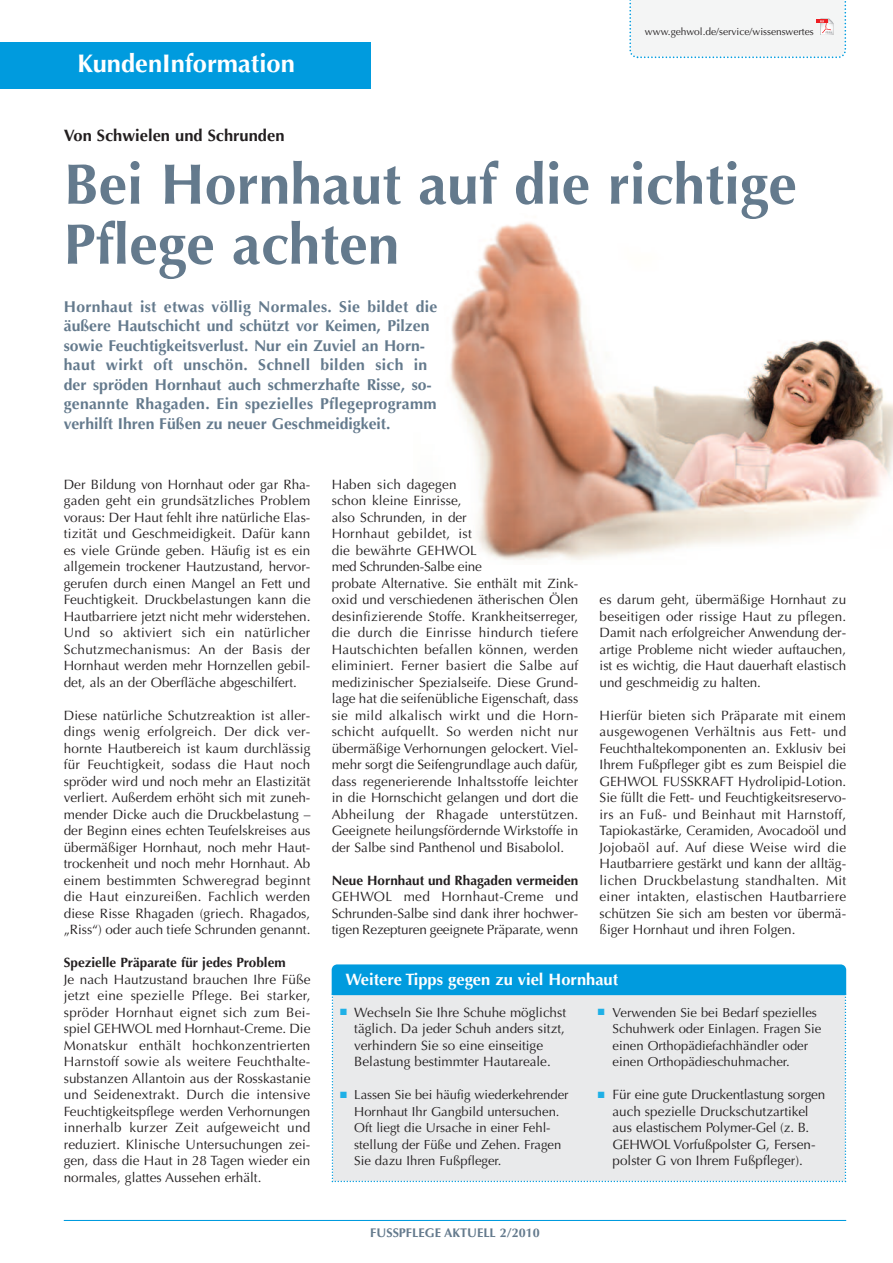
<style>
.page{position:relative;width:893px;height:1263px;background:#fff}
.page>*{position:absolute;margin:0;border:0;box-sizing:border-box;transform-origin:0 0}
.t1{font:700 57px/60px "Optima";color:#647a8d}
.t2{font:700 25.5px "Optima";color:#fff}
.t3{font:700 16.5px "Optima";color:#fff}
.t4{font:700 16.5px "Optima";color:#231f20}
.t5{font:700 15.75px/19.5px "Optima";color:#647a8d}
.t6{font:13.5px/16.5px "Optima";color:#231f20;text-align:justify}
.t7{font:700 13.5px "Optima";color:#231f20}
.t8{font:13.05px/16.5px "Optima";color:#231f20}
.t9{font:700 12.6px "Optima";color:#647a8d}
.t10{font:10.2px "Optima";color:#231f20}
.s1{color:#1fb0e6}
</style>
<div class="page">
<img style="left:450px;top:222px;width:443px;height:338px">
<hr style="left:64px;top:1220px;width:782px;height:1px;background:#009bde">
<div style="left:1px;top:43px;width:370px;height:46px;background:#009bde"></div>
<svg style="left:629px;top:0;width:218px;height:59px"></svg>
<svg style="left:332px;top:964px;width:514px;height:218px;background:#c7dee9"></svg>
<h2 class="t2" style="left:77px;top:53px;width:219px">KundenInformation</h2>
<p class="t4" style="left:64px;top:129px;width:222px">Von Schwielen und Schrunden</p>
<p class="t10" style="left:645px;top:27px;width:170px">www.gehwol.de/service/wissenswertes</p>
<h1 class="t1" style="left:64px;top:160px;width:735px">Bei Hornhaut auf die richtige<br>Pflege achten</h1>
<p class="t5" style="left:64px;top:298px;width:375px">Hornhaut ist etwas völlig Normales. Sie bildet die äußere Hautschicht und schützt vor Keimen, Pilzen sowie Feuchtigkeitsverlust. Nur ein Zuviel an Horn&shy;haut wirkt oft unschön. Schnell bilden sich in der spröden Hornhaut auch schmerzhafte Risse, so&shy;genannte Rhagaden. Ein spezielles Pflegeprogramm verhilft Ihren Füßen zu neuer Geschmeidigkeit.</p>
<p class="t6" style="left:64px;top:477px;width:248px">Der Bildung von Hornhaut oder gar Rha&shy;gaden geht ein grundsätzliches Problem voraus: Der Haut fehlt ihre natürliche Elas&shy;tizität und Geschmeidigkeit. Dafür kann es viele Gründe geben. Häufig ist es ein allgemein trockener Hautzustand, hervor&shy;gerufen durch einen Mangel an Fett und Feuchtigkeit. Druckbelastungen kann die Hautbarriere jetzt nicht mehr widerstehen.<br>Und so aktiviert sich ein natürlicher Schutzmechanismus: An der Basis der Hornhaut werden mehr Hornzellen gebil&shy;det, als an der Oberfläche abgeschilfert.</p>
<p class="t6" style="left:64px;top:708px;width:248px">Diese natürliche Schutzreaktion ist aller&shy;dings wenig erfolgreich. Der dick ver&shy;hornte Hautbereich ist kaum durchlässig für Feuchtigkeit, sodass die Haut noch spröder wird und noch mehr an Elastizität verliert. Außerdem erhöht sich mit zuneh&shy;mender Dicke auch die Druckbelastung – der Beginn eines echten Teufelskreises aus übermäßiger Hornhaut, noch mehr Haut&shy;trockenheit und noch mehr Hornhaut. Ab einem bestimmten Schweregrad beginnt die Haut einzureißen. Fachlich werden diese Risse Rhagaden (griech. Rhagados, „Riss“) oder auch tiefe Schrunden genannt.</p>
<p class="t7" style="left:64px;top:957px;width:223px">Spezielle Präparate für jedes Problem</p>
<p class="t6" style="left:64px;top:972px;width:248px">Je nach Hautzustand brauchen Ihre Füße jetzt eine spezielle Pflege. Bei starker, spröder Hornhaut eignet sich zum Bei&shy;spiel GEHWOL med Hornhaut-Creme. Die Monatskur enthält hochkonzentrierten Harnstoff sowie als weitere Feuchthalte&shy;substanzen Allantoin aus der Rosskastanie und Seidenextrakt. Durch die intensive Feuchtigkeitspflege werden Verhornungen innerhalb kurzer Zeit aufgeweicht und reduziert. Klinische Untersuchungen zei&shy;gen, dass die Haut in 28 Tagen wieder ein normales, glattes Aussehen erhält.</p>
<p class="t6" style="left:332px;top:477px;width:248px;text-align:left">Haben sich dagegen<br>schon kleine Einrisse,<br>also Schrunden, in der<br>Hornhaut gebildet, ist<br>die bewährte GEHWOL<br>med Schrunden-Salbe eine<br>probate Alternative. Sie enthält mit Zink&shy;oxid und verschiedenen ätherischen Ölen desinfizierende Stoffe. Krankheitserreger, die durch die Einrisse hindurch tiefere Hautschichten befallen können, werden eliminiert. Ferner basiert die Salbe auf medizinischer Spezialseife. Diese Grund&shy;lage hat die seifenübliche Eigenschaft, dass sie mild alkalisch wirkt und die Horn&shy;schicht aufquellt. So werden nicht nur übermäßige Verhornungen gelockert. Viel&shy;mehr sorgt die Seifengrundlage auch dafür, dass regenerierende Inhaltsstoffe leichter in die Hornschicht gelangen und dort die Abheilung der Rhagade unterstützen.<br>Geeignete heilungsfördernde Wirkstoffe in der Salbe sind Panthenol und Bisabolol.</p>
<p class="t7" style="left:332px;top:875px;width:248px">Neue Hornhaut und Rhagaden vermeiden</p>
<p class="t6" style="left:332px;top:890px;width:248px">GEHWOL med Hornhaut-Creme und Schrunden-Salbe sind dank ihrer hochwer&shy;tigen Rezepturen geeignete Präparate, wenn</p>
<p class="t6" style="left:600px;top:593px;width:248px">es darum geht, übermäßige Hornhaut zu beseitigen oder rissige Haut zu pflegen.<br>Damit nach erfolgreicher Anwendung der&shy;artige Probleme nicht wieder auftauchen, ist es wichtig, die Haut dauerhaft elastisch und geschmeidig zu halten.</p>
<p class="t6" style="left:600px;top:708px;width:248px">Hierfür bieten sich Präparate mit einem ausgewogenen Verhältnis aus Fett- und Feuchthaltekomponenten an. Exklusiv bei Ihrem Fußpfleger gibt es zum Beispiel die GEHWOL FUSSKRAFT Hydrolipid-Lotion.<br>Sie füllt die Fett- und Feuchtigkeitsreservo&shy;irs an Fuß- und Beinhaut mit Harnstoff, Tapiokastärke, Ceramiden, Avocadoöl und Jojobaöl auf. Auf diese Weise wird die Hautbarriere gestärkt und kann der alltäg&shy;lichen Druckbelastung standhalten. Mit einer intakten, elastischen Hautbarriere schützen Sie sich am besten vor übermä&shy;ßiger Hornhaut und ihren Folgen.</p>
<p class="t3" style="left:345px;top:972px;width:274px">Weitere Tipps gegen zu viel Hornhaut</p>
<p class="t6" style="left:354px;top:1005px;width:213px;text-align:left;text-indent:-14px"><span class="s1">■</span> Wechseln Sie Ihre Schuhe möglichst täglich. Da jeder Schuh anders sitzt, verhindern Sie so eine einseitige Belastung bestimmter Hautareale.</p>
<p class="t8" style="left:354px;top:1088px;width:216px;text-indent:-14px"><span class="s1">■</span> Lassen Sie bei häufig wiederkehrender Hornhaut Ihr Gangbild untersuchen.<br>Oft liegt die Ursache in einer Fehl&shy;stellung der Füße und Zehen. Fragen Sie dazu Ihren Fußpfleger.</p>
<p class="t9" style="left:370px;top:1227px;width:171px">FUSSPFLEGE AKTUELL 2/2010</p>
<p class="t8" style="left:613px;top:1005px;width:210px;text-indent:-15px"><span class="s1">■</span> Verwenden Sie bei Bedarf spezielles Schuhwerk oder Einlagen. Fragen Sie einen Orthopädiefachhändler oder einen Orthopädieschuhmacher.</p>
<p class="t6" style="left:598px;top:1088px;width:229px;text-align:center"><span class="s1">■</span> Für eine gute Druckentlastung sorgen auch spezielle Druckschutzartikel<br>aus elastischem Polymer-Gel (z. B.<br>GEHWOL Vorfußpolster G, Fersen&shy;polster G von Ihrem Fußpfleger).</p>
</div>
